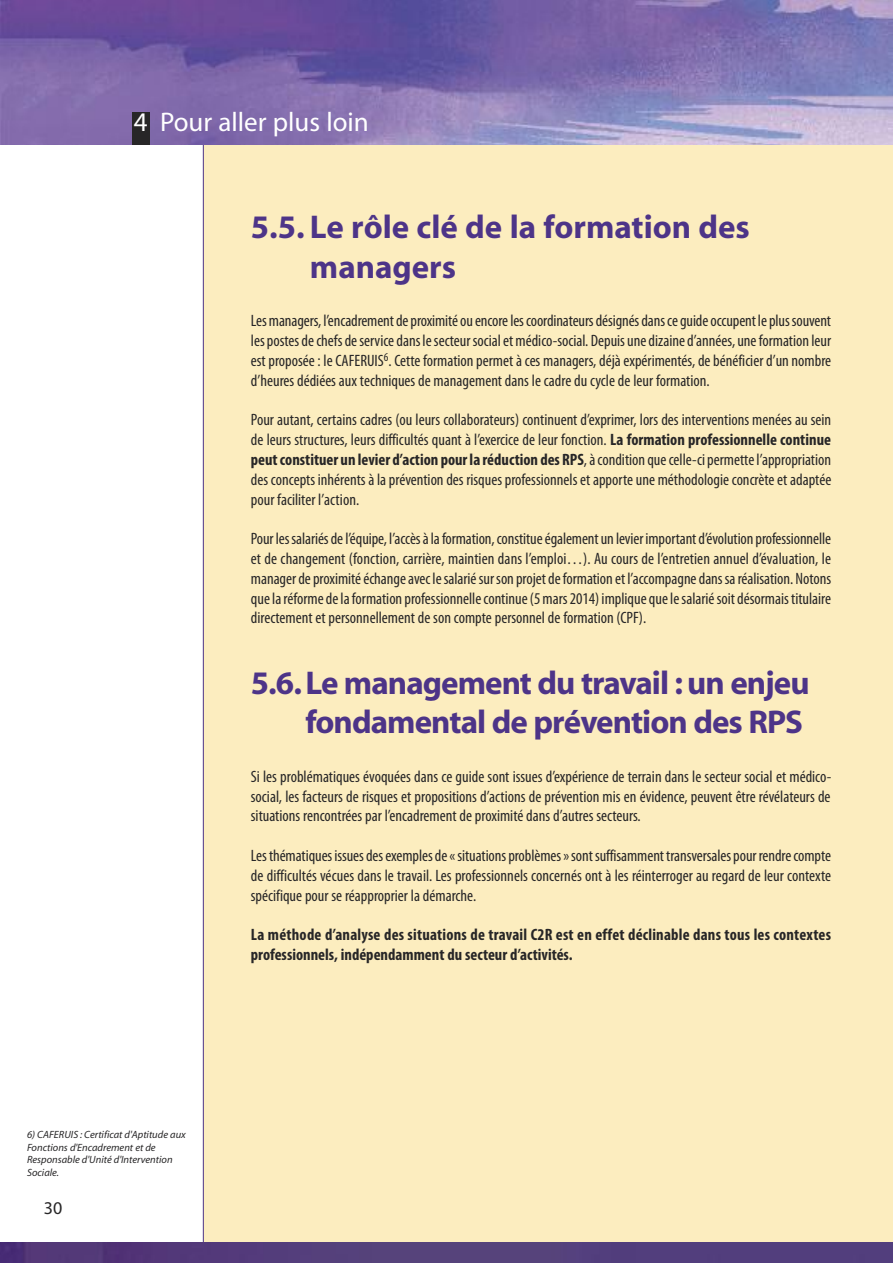
<style>
.page{position:relative;width:893px;height:1263px;background:#fff}
.page>*{position:absolute;margin:0;border:0;box-sizing:border-box;transform-origin:0 0}
.t1{font:700 33px/39.6px "Myriad";letter-spacing:-.03em;color:#4d3488;text-align:right}
.t2{font:700 33px/39.6px "Myriad";color:#4d3488}
.t3{font:27px "Myriad";color:#fff}
.t4{font:18px "Myriad";color:#272627}
.t5{font:condensed 16.5px/19.8px "Myriad Pro";color:#272627;text-align:justify}
.t6{font:700 condensed 16.5px/19.8px "Myriad Pro";letter-spacing:.015em;color:#272627}
.t7{font:italic 10.5px/12.6px "Myriad";color:#272627}
.s1{font-weight:700}
</style>
<div class="page">
<div style="left:203px;top:77px;width:690px;height:1183px;background:#fcedbf"></div>
<hr style="left:203px;top:145px;width:1px;height:1097px;background:#4d3488">
<img style="left:0;top:1242px;width:893px;height:21px">
<img style="left:0;top:0;width:893px;height:145px">
<div style="left:132px;top:112px;width:18px;height:33px;background:#272627"></div>
<h2 class="t3" style="left:134px;top:112px;width:237px">4 Pour aller plus loin</h2>
<h1 class="t2" style="left:310px;top:210px;width:441px;text-indent:-59px">5.5. Le rôle clé de la formation des managers</h1>
<p class="t5" style="left:251px;top:312px;width:582px">Les managers, l’encadrement de proximité ou encore les coordinateurs désignés dans ce guide occupent le plus souvent les postes de chefs de service dans le secteur social et médico-social. Depuis une dizaine d’années, une formation leur est proposée : le CAFERUIS<sup>6</sup>. Cette formation permet à ces managers, déjà expérimentés, de bénéficier d’un nombre d’heures dédiées aux techniques de management dans le cadre du cycle de leur formation.</p>
<p class="t5" style="left:251px;top:411px;width:582px">Pour autant, certains cadres (ou leurs collaborateurs) continuent d’exprimer, lors des interventions menées au sein de leurs structures, leurs difficultés quant à l’exercice de leur fonction. <span class="s1">La formation professionnelle continue peut constituer un levier d’action pour la réduction des RPS</span>, à condition que celle-ci permette l’appropriation des concepts inhérents à la prévention des risques professionnels et apporte une méthodologie concrète et adaptée pour faciliter l’action.</p>
<p class="t5" style="left:251px;top:530px;width:582px">Pour les salariés de l’équipe, l’accès à la formation, constitue également un levier important d’évolution professionnelle et de changement (fonction, carrière, maintien dans l’emploi…). Au cours de l’entretien annuel d’évaluation, le manager de proximité échange avec le salarié sur son projet de formation et l’accompagne dans sa réalisation. Notons que la réforme de la formation professionnelle continue (5 mars 2014) implique que le salarié soit désormais titulaire directement et personnellement de son compte personnel de formation (CPF).</p>
<h1 class="t1" style="left:251px;top:666px;width:560px">5.6. Le management du travail : un enjeu fondamental de prévention des RPS</h1>
<p class="t5" style="left:251px;top:768px;width:582px">Si les problématiques évoquées dans ce guide sont issues d’expérience de terrain dans le secteur social et médico&shy;social, les facteurs de risques et propositions d’actions de prévention mis en évidence, peuvent être révélateurs de situations rencontrées par l’encadrement de proximité dans d’autres secteurs.</p>
<p class="t5" style="left:251px;top:847px;width:582px">Les thématiques issues des exemples de « situations problèmes » sont suffisamment transversales pour rendre compte de difficultés vécues dans le travail. Les professionnels concernés ont à les réinterroger au regard de leur contexte spécifique pour se réapproprier la démarche.</p>
<p class="t6" style="left:251px;top:926px;width:582px">La méthode d’analyse des situations de travail C2R est en effet déclinable dans tous les contextes professionnels, indépendamment du secteur d’activités.</p>
<p class="t7" style="left:27px;top:1129px;width:160px">6) CAFERUIS : Certificat d'Aptitude aux<br>Fonctions d'Encadrement et de<br>Responsable d'Unité d'Intervention<br>Sociale.</p>
<p class="t4" style="left:44px;top:1201px;width:20px">30</p>
</div>
